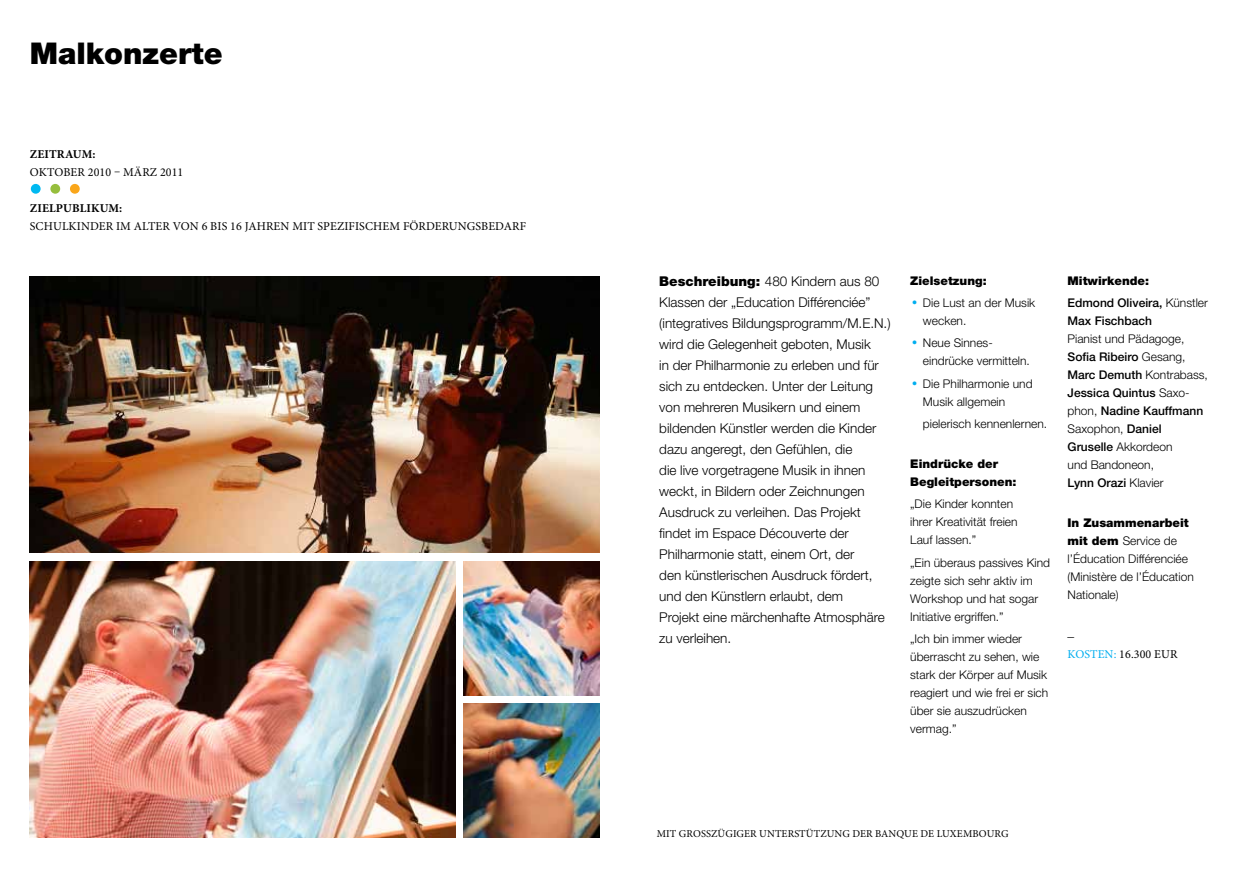
<style>
.page{position:relative;width:1259px;height:893px;background:#fff}
.page>*{position:absolute;margin:0;border:0;box-sizing:border-box;transform-origin:0 0}
.t1{font:900 30px "Helvetica Neue LT Std";color:#000}
.t2{font:300 13.5px/21px "Helvetica Neue LT Std";color:#000}
.t3{font:300 12px/18px "Helvetica Neue LT Std";color:#000}
.t4{font:12px "Minion Pro";letter-spacing:.01em;color:#000}
.t5{font:500 12px/22.2px "Helvetica Neue LT Std";color:#000}
.t6{font:900 12px/18px "Helvetica Neue LT Std";color:#000}
.t7{font:700 12px "Minion Pro";letter-spacing:.01em;color:#000}
.t8{font:10.5px "Minion Pro";letter-spacing:.01em;color:#000}
.s1{font-weight:900}
.s2{font-family:"Bauhaus 93";font-weight:400;font-size:13.5px;color:#00aeef}
.s3{font-weight:300}
.s4{font-weight:500}
.s5{color:#00aeef}
</style>
<div class="page">
<img style="left:30px;top:561px;width:425px;height:277px">
<img style="left:30px;top:276px;width:570px;height:277px">
<img style="left:463px;top:561px;width:137px;height:134px">
<img style="left:463px;top:704px;width:137px;height:134px">
<div style="left:31px;top:184px;width:10px;height:10px;background:#00b9f1;border-radius:50%"></div>
<div style="left:50px;top:184px;width:10px;height:10px;background:#96be3d;border-radius:50%"></div>
<div style="left:70px;top:184px;width:10px;height:10px;background:#faa61a;border-radius:50%"></div>
<h1 class="t1" style="left:30px;top:35px;width:194px">Malkonzerte</h1>
<p class="t7" style="left:30px;top:147px;width:67px">ZEITRAUM:</p>
<p class="t4" style="left:30px;top:164px;width:155px">OKTOBER 2010 – MÄRZ 2011</p>
<p class="t7" style="left:30px;top:201px;width:94px">ZIELPUBLIKUM:</p>
<p class="t4" style="left:30px;top:218px;width:498px">SCHULKINDER IM ALTER VON 6 BIS 16 JAHREN MIT SPEZIFISCHEM FÖRDERUNGSBEDARF</p>
<p class="t2" style="left:659px;top:270px;width:233px"><span class="s1">Beschreibung:</span> 480 Kindern aus 80<br>Klassen der „Education Différenciée” (integratives Bildungsprogramm/M.E.N.) wird die Gelegenheit geboten, Musik<br>in der Philharmonie zu erleben und für sich zu entdecken. Unter der Leitung von mehreren Musikern und einem bildenden Künstler werden die Kinder dazu angeregt, den Gefühlen, die<br>die live vorgetragene Musik in ihnen weckt, in Bildern oder Zeichnungen Ausdruck zu verleihen. Das Projekt findet im Espace Découverte der Philharmonie statt, einem Ort, der<br>den künstlerischen Ausdruck fördert, und den Künstlern erlaubt, dem<br>Projekt eine märchenhafte Atmosphäre zu verleihen.</p>
<p class="t6" style="left:910px;top:272px;width:78px">Zielsetzung:</p>
<p class="t3" style="left:923px;top:294px;width:114px;text-indent:-13px"><span class="s2">•</span> Die Lust an der Musik wecken.</p>
<p class="t3" style="left:923px;top:334px;width:108px;text-indent:-13px"><span class="s2">•</span> Neue Sinnes&shy;eindrücke vermitteln.</p>
<p class="t3" style="left:923px;top:374px;width:111px;text-indent:-13px"><span class="s2">•</span> Die Philharmonie und<br>Musik allgemein</p>
<p class="t3" style="left:923px;top:414px;width:126px">pielerisch kennenlernen.</p>
<p class="t6" style="left:910px;top:455px;width:108px">Eindrücke der<br>Begleitpersonen:</p>
<p class="t3" style="left:910px;top:495px;width:109px">„Die Kinder konnten ihrer Kreativität freien<br>Lauf lassen.”</p>
<p class="t3" style="left:910px;top:553px;width:141px">„Ein überaus passives Kind zeigte sich sehr aktiv im<br>Workshop und hat sogar<br>Initiative ergriffen.”</p>
<p class="t3" style="left:910px;top:629px;width:140px">„Ich bin immer wieder überrascht zu sehen, wie stark der Körper auf Musik reagiert und wie frei er sich über sie auszudrücken vermag.”</p>
<p class="t5" style="left:1067px;top:269px;width:142px"><span class="s1">Mitwirkende:<br></span>Edmond Oliveira, <span class="s3">Künstler</span></p>
<p class="t5" style="left:1067px;top:310px;width:86px">Max Fischbach</p>
<p class="t3" style="left:1067px;top:330px;width:142px">Pianist und Pädagoge,<br><span class="s4">Sofia Ribeiro</span> Gesang,<br><span class="s4">Marc Demuth</span> Kontrabass,<br><span class="s4">Jessica Quintus</span> Saxo&shy;phon, <span class="s4">Nadine Kauffmann<br></span>Saxophon, <span class="s4">Daniel<br>Gruselle</span> Akkordeon<br>und Bandoneon,<br><span class="s4">Lynn Orazi</span> Klavier</p>
<p class="t3" style="left:1067px;top:514px;width:128px"><span class="s1">In Zusammenarbeit mit dem</span> Service de l’Éducation Différenciée (Ministère de l’Éducation<br>Nationale)</p>
<p class="t2" style="left:1067px;top:620px;width:8px">_</p>
<p class="t4" style="left:1067px;top:646px;width:96px"><span class="s5">KOSTEN:</span> 16.300 EUR</p>
<p class="t8" style="left:657px;top:826px;width:353px">MIT GROSSZÜGIGER UNTERSTÜTZUNG DER BANQUE DE LUXEMBOURG</p>
</div>
